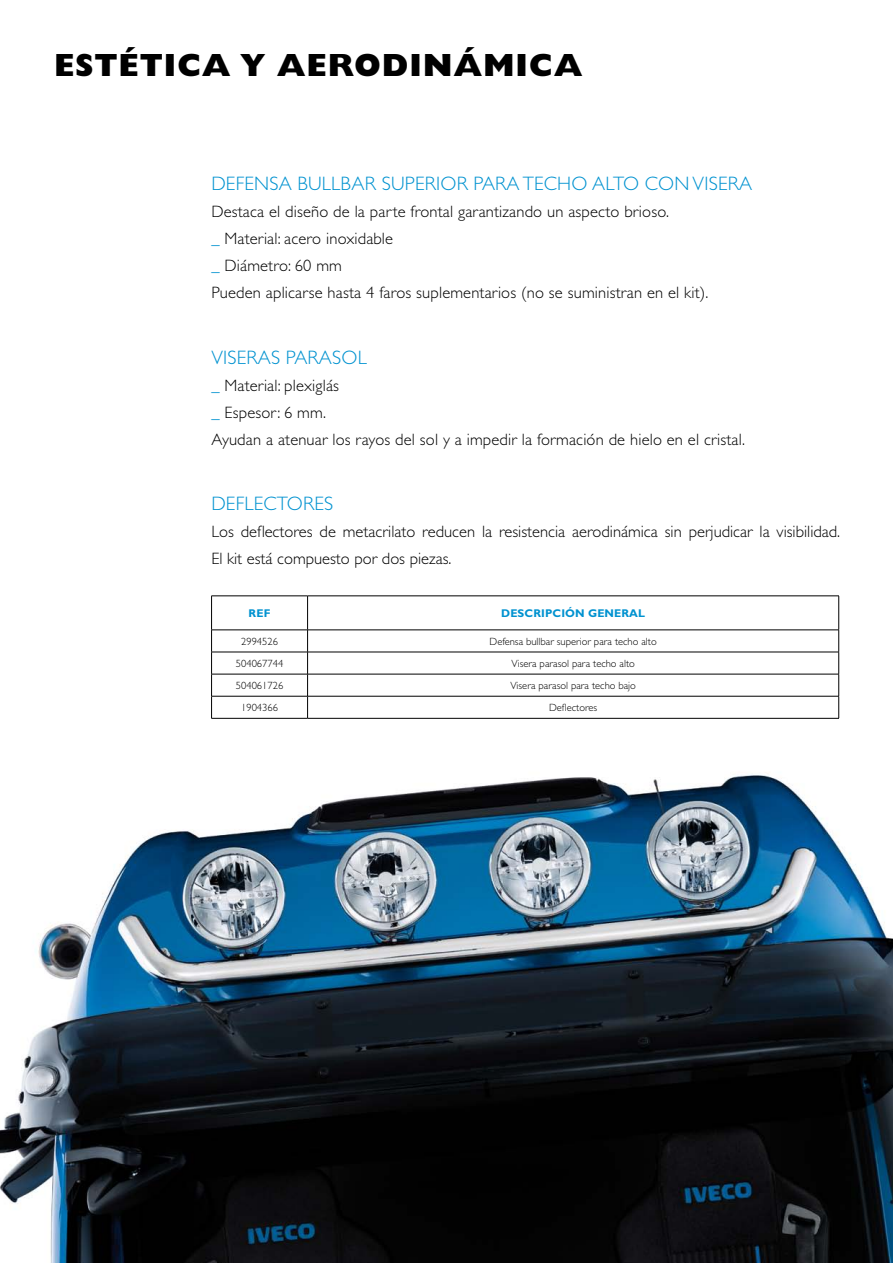
<style>
.page{position:relative;width:893px;height:1263px;background:#fff}
.page>*{position:absolute;margin:0;border:0;box-sizing:border-box;transform-origin:0 0}
.t1{font:800 32.25px "Gill Sans Std";letter-spacing:.025em;color:#000}
.t2{font:300 19.5px "Gill Sans Std";letter-spacing:.01em;color:#0092d0}
.t3{font:300 16.5px/27px "Gill Sans Std";letter-spacing:.01em;color:#000}
.t4{font:700 11.25px "Gill Sans Std";letter-spacing:.01em;color:#0092d0}
.t5{font:300 10.5px "Gill Sans Std";color:#000}
.s1{color:#0092d0}
</style>
<div class="page">
<img style="left:0;top:773px;width:893px;height:490px">
<hr style="left:211px;top:718px;width:97px;height:1px;background:#000">
<hr style="left:308px;top:718px;width:531px;height:1px;background:#000">
<hr style="left:211px;top:596px;width:97px;height:1px;background:#000">
<hr style="left:211px;top:596px;width:1px;height:34px;background:#000">
<hr style="left:308px;top:596px;width:531px;height:1px;background:#000">
<hr style="left:307px;top:596px;width:1px;height:34px;background:#000">
<hr style="left:838px;top:596px;width:1px;height:34px;background:#000">
<hr style="left:211px;top:630px;width:97px;height:1px;background:#000">
<hr style="left:308px;top:630px;width:531px;height:1px;background:#000">
<hr style="left:211px;top:696px;width:97px;height:1px;background:#000">
<hr style="left:308px;top:696px;width:531px;height:1px;background:#000">
<hr style="left:211px;top:652px;width:97px;height:1px;background:#000">
<hr style="left:308px;top:652px;width:531px;height:1px;background:#000">
<hr style="left:211px;top:674px;width:97px;height:1px;background:#000">
<hr style="left:308px;top:674px;width:531px;height:1px;background:#000">
<svg style="left:211px;top:630px;width:1px;height:88px"></svg>
<svg style="left:307px;top:630px;width:1px;height:88px"></svg>
<svg style="left:838px;top:630px;width:1px;height:88px"></svg>
<h1 class="t1" style="left:54px;top:46px;width:530px">ESTÉTICA Y AERODINÁMICA</h1>
<p class="t2" style="left:211px;top:173px;width:542px">DEFENSA BULLBAR SUPERIOR PARA TECHO ALTO CON VISERA</p>
<p class="t3" style="left:211px;top:199px;width:499px">Destaca el diseño de la parte frontal garantizando un aspecto brioso.<br><span class="s1">_</span> Material: acero inoxidable<br><span class="s1">_</span> Diámetro: 60 mm<br>Pueden aplicarse hasta 4 faros suplementarios (no se suministran en el kit).</p>
<p class="t2" style="left:211px;top:346px;width:22px">Viseras</p>
<p class="t2" style="left:286px;top:346px;width:13px">parasol</p>
<p class="t3" style="left:211px;top:372px;width:535px"><span class="s1">_</span> Material: plexiglás<br><span class="s1">_</span> Espesor: 6 mm.<br>Ayudan a atenuar los rayos del sol y a impedir la formación de hielo en el cristal.</p>
<p class="t2" style="left:211px;top:492px;width:27px">Deflectores</p>
<p class="t3" style="left:211px;top:518px;width:630px">Los deflectores de metacrilato reducen la resistencia aerodinámica sin perjudicar la visibilidad.<br>El kit está compuesto por dos piezas.</p>
<p class="t4" style="left:249px;top:606px;width:23px">REF</p>
<p class="t4" style="left:501px;top:606px;width:145px">DESCRIPCIÓN GENERAL</p>
<p class="t5" style="left:241px;top:635px;width:38px">2994526</p>
<p class="t5" style="left:490px;top:635px;width:169px">Defensa bullbar superior para techo alto</p>
<p class="t5" style="left:236px;top:657px;width:49px">504067744</p>
<p class="t5" style="left:511px;top:657px;width:125px">Visera parasol para techo alto</p>
<p class="t5" style="left:236px;top:679px;width:49px">504061726</p>
<p class="t5" style="left:510px;top:679px;width:127px">Visera parasol para techo bajo</p>
<p class="t5" style="left:241px;top:701px;width:38px">1904366</p>
<p class="t5" style="left:549px;top:701px;width:50px">Deflectores</p>
</div>
